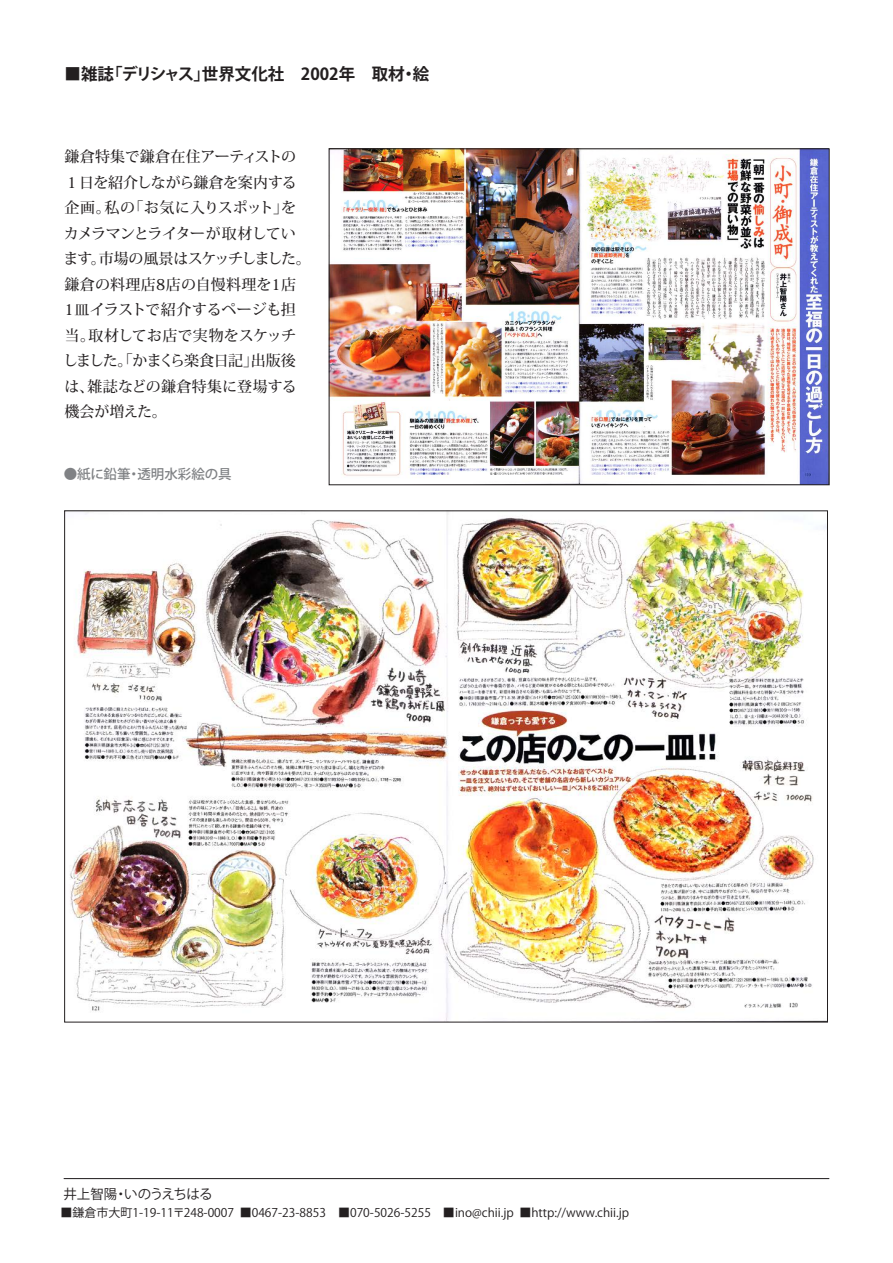
<style>
.page{position:relative;width:893px;height:1263px;background:#fff}
.page>*{position:absolute;margin:0;border:0;box-sizing:border-box;transform-origin:0 0}
.t1{font:700 16.5px "Koz Go Pro";color:#231f20}
.t2{font:500 15px/25.5px "Koz Min Pro";letter-spacing:-.015em;color:#231f20}
.t3{font:500 13.5px "Koz Go Pro";color:#808285}
.t4{font:13.5px "Koz Go Pro";letter-spacing:-.03em;color:#231f20}
.t5{font:12px "Koz Go Pro";color:#231f20}
</style>
<div class="page">
<img style="left:70px;top:512px;width:756px;height:508px">
<img style="left:331px;top:150px;width:497px;height:333px">
<hr style="left:64px;top:1178px;width:765px;height:1px;background:#231f20">
<p class="t1" style="left:64px;top:63px;width:366px">■雑誌「デリシャス」世界文化社　2002年　取材・絵</p>
<p class="t2" style="left:63px;top:143px;width:249px">鎌倉特集で鎌倉在住アーティストの<br>１日を紹介しながら鎌倉を案内する企画。私の「お気に入りスポット」をカメラマンとライターが取材しています。市場の風景はスケッチしました。鎌倉の料理店8店の自慢料理を1店<br>1皿イラストで紹介するページも担当。取材してお店で実物をスケッチしました。「かまくら楽食日記」出版後は、雑誌などの鎌倉特集に登場する機会が増えた。</p>
<p class="t3" style="left:64px;top:466px;width:169px">●紙に鉛筆・透明水彩絵の具</p>
<p class="t4" style="left:63px;top:1185px;width:151px">井上智陽・いのうえちはる</p>
<p class="t5" style="left:60px;top:1204px;width:570px">■鎌倉市大町1-19-11〒248-0007 ■0467-23-8853　■070-5026-5255　■ino@chii.jp ■http://www.chii.jp</p>
</div>
